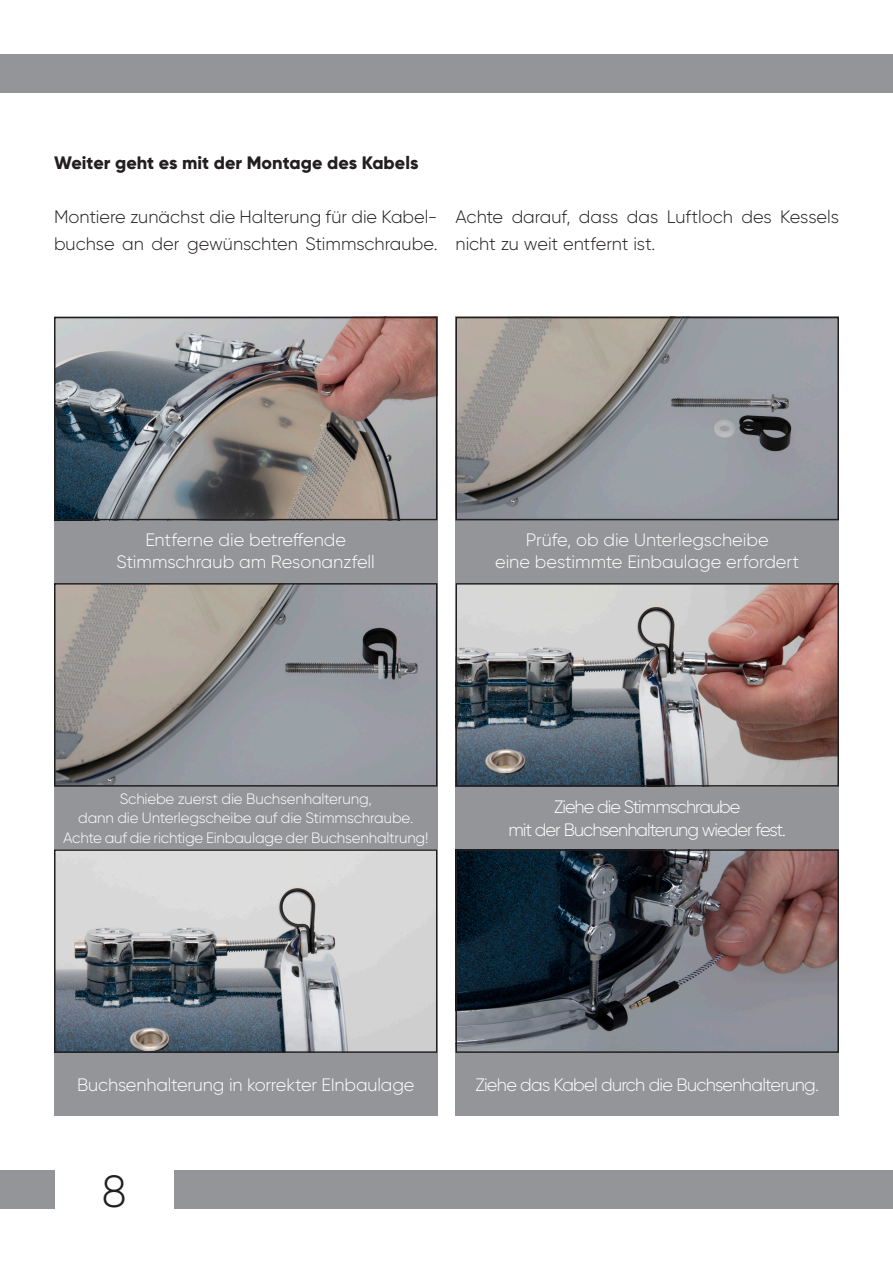
<style>
.page{position:relative;width:893px;height:1263px;background:#fff}
.page>*{position:absolute;margin:0;border:0;box-sizing:border-box;transform-origin:0 0}
.t1{font:300 45px "Gilroy";color:#231f20}
.t2{font:300 18px "Gilroy";letter-spacing:-.015em;color:#fff}
.t3{font:300 18px/27px "Gilroy";letter-spacing:-.005em;color:#231f20}
.t4{font:300 18px "Gilroy";letter-spacing:-.045em;color:#fff}
.t5{font:800 18px "Gilroy";color:#231f20}
.t6{font:300 18px "Gilroy";letter-spacing:-.055em;color:#fff}
.t7{font:300 18px "Gilroy";letter-spacing:-.06em;color:#fff}
.t8{font:300 15px "Gilroy";letter-spacing:-.015em;color:#fff}
</style>
<div class="page">
<div style="left:174px;top:1171px;width:719px;height:38px;background:#939598"></div>
<div style="left:0;top:54px;width:893px;height:38px;background:#939598"></div>
<div style="left:0;top:1171px;width:54px;height:38px;background:#939598"></div>
<div style="left:54px;top:520px;width:383px;height:63px;background:#939598"></div>
<div style="left:54px;top:787px;width:383px;height:62px;background:#939598"></div>
<div style="left:54px;top:1053px;width:383px;height:62px;background:#939598"></div>
<div style="left:455px;top:520px;width:384px;height:63px;background:#939598"></div>
<div style="left:455px;top:787px;width:384px;height:62px;background:#939598"></div>
<div style="left:455px;top:1053px;width:384px;height:62px;background:#939598"></div>
<img style="left:57px;top:320px;width:377px;height:197px">
<div style="left:54px;top:317px;width:383px;height:203px;border:2px solid #231f20"></div>
<img style="left:57px;top:586px;width:377px;height:198px">
<div style="left:54px;top:583px;width:383px;height:204px;border:2px solid #231f20"></div>
<img style="left:57px;top:852px;width:377px;height:198px">
<div style="left:54px;top:849px;width:383px;height:204px;border:2px solid #231f20"></div>
<img style="left:458px;top:320px;width:378px;height:197px">
<div style="left:455px;top:317px;width:384px;height:203px;border:2px solid #231f20"></div>
<img style="left:458px;top:586px;width:378px;height:198px">
<div style="left:455px;top:583px;width:384px;height:204px;border:2px solid #231f20"></div>
<img style="left:458px;top:852px;width:378px;height:198px">
<div style="left:455px;top:849px;width:384px;height:204px;border:2px solid #231f20"></div>
<p class="t5" style="left:54px;top:151px;width:366px">Weiter geht es mit der Montage des Kabels</p>
<p class="t3" style="left:54px;top:203px;width:385px">Montiere zunächst die Halterung für die Kabel&shy;buchse an der gewünschten Stimmschraube.</p>
<p class="t3" style="left:455px;top:203px;width:385px">Achte darauf, dass das Luftloch des Kessels nicht zu weit entfernt ist.</p>
<p class="t2" style="left:145px;top:528px;width:202px">Entferne die betreffende</p>
<p class="t2" style="left:117px;top:551px;width:260px">Stimmschraub am Resonanzfell</p>
<p class="t2" style="left:526px;top:528px;width:245px">Prüfe, ob die Unterlegscheibe</p>
<p class="t2" style="left:495px;top:551px;width:306px">eine bestimmte Einbaulage erfordert</p>
<p class="t8" style="left:120px;top:789px;width:254px">Schiebe zuerst die Buchsenhalterung,</p>
<p class="t8" style="left:78px;top:809px;width:336px">dann die Unterlegscheibe auf die Stimmschraube.</p>
<p class="t8" style="left:63px;top:828px;width:367px">Achte auf die richtige Einbaulage der Buchsenhaltrung!</p>
<p class="t7" style="left:554px;top:796px;width:188px">Ziehe die Stimmschraube</p>
<p class="t6" style="left:508px;top:818px;width:279px">mit der Buchsenhalterung wieder fest.</p>
<p class="t2" style="left:77px;top:1074px;width:339px">Buchsenhalterung in korrekter EInbaulage</p>
<h1 class="t1" style="left:102px;top:1164px;width:26px">8</h1>
<p class="t4" style="left:476px;top:1074px;width:345px">Ziehe das Kabel durch die Buchsenhalterung.</p>
</div>
